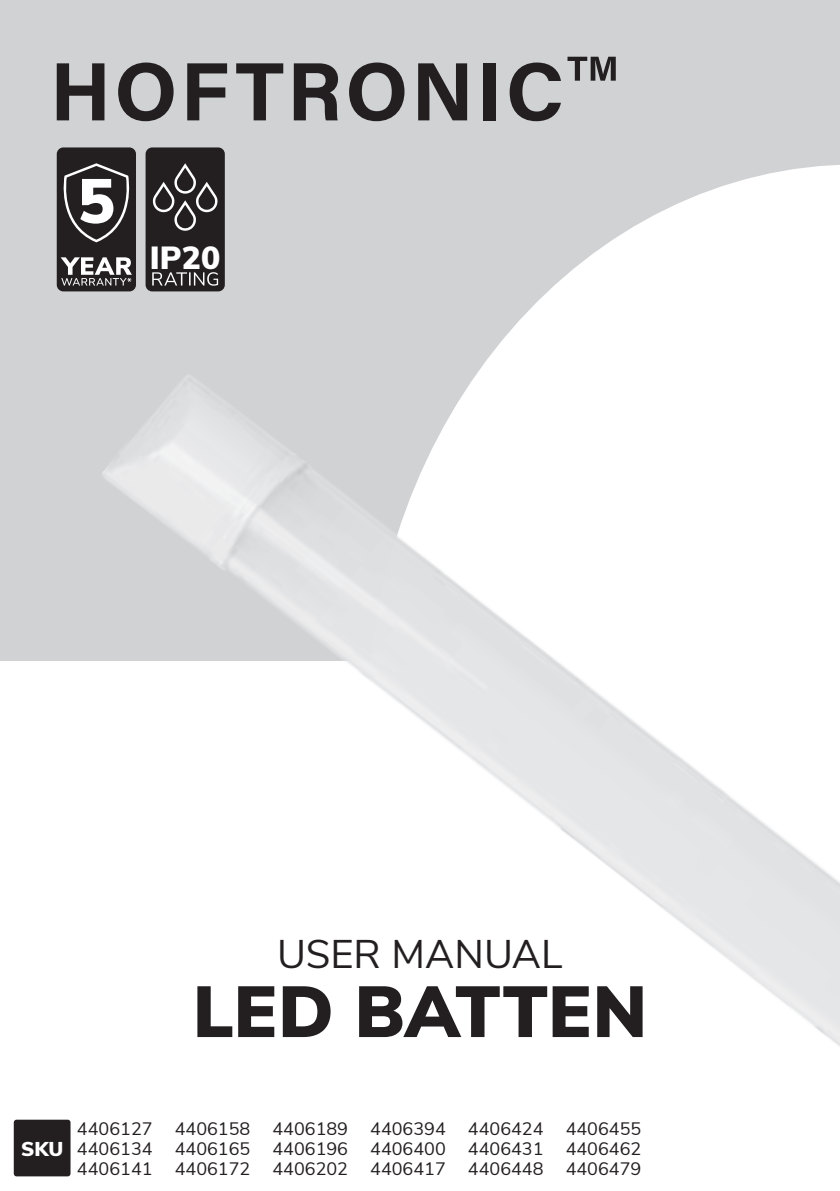
<style>
.page{position:relative;width:840px;height:1191px;background:#fff}
.page>*{position:absolute;margin:0;border:0;box-sizing:border-box;transform-origin:0 0}
.t1{font:900 72px "Nunito Sans";letter-spacing:.005em;color:#231f20}
.t2{font:40px "Nunito Sans";letter-spacing:.005em;color:#231f20}
.t3{font:900 32px "Nunito Sans";color:#fff}
.t4{font:900 20px "Nunito Sans";color:#fff}
.t5{font:18px/20px "Nunito Sans";color:#231f20;text-align:justify}
</style>
<div class="page">
<div style="left:0;top:0;width:839px;height:660px;background:#d1d2d4"></div>
<div style="left:57px;top:147px;width:79px;height:144px;background:#231f20;border-radius:7px"></div>
<svg style="left:56px;top:163px;width:74px;height:79px"></svg>
<svg style="left:61px;top:257px;width:71px;height:28px"></svg>
<svg style="left:57px;top:63px;width:47px;height:57px"></svg>
<svg style="left:118px;top:63px;width:55px;height:58px"></svg>
<svg style="left:187px;top:63px;width:40px;height:57px"></svg>
<svg style="left:236px;top:63px;width:47px;height:57px"></svg>
<svg style="left:293px;top:63px;width:45px;height:57px"></svg>
<svg style="left:349px;top:63px;width:55px;height:58px"></svg>
<svg style="left:418px;top:63px;width:49px;height:57px"></svg>
<div style="left:483px;top:63px;width:12px;height:57px;background:#231f20"></div>
<svg style="left:509px;top:63px;width:51px;height:58px"></svg>
<svg style="left:567px;top:57px;width:48px;height:24px"></svg>
<svg style="left:482px;top:165px;width:357px;height:202px;fill:#fff"></svg>
<div style="left:14px;top:1119px;width:56px;height:57px;background:#231f20;border-radius:3px"></div>
<img style="left:97px;top:367px;width:742px;height:679px">
<div style="left:145px;top:147px;width:80px;height:144px;background:#231f20;border-radius:7px"></div>
<svg style="left:152px;top:272px;width:66px;height:14px"></svg>
<svg style="left:152px;top:163px;width:66px;height:68px"></svg>
<h3 class="t3" style="left:150px;top:239px;width:72px">IP20</h3>
<h2 class="t2" style="left:277px;top:932px;width:287px">USER MANUAL</h2>
<h1 class="t1" style="left:193px;top:970px;width:455px">LED BATTEN</h1>
<p class="t4" style="left:21px;top:1137px;width:43px">SKU</p>
<p class="t5" style="left:77px;top:1118px;width:77px">4406127<br>4406134<br>4406141</p>
<p class="t5" style="left:175px;top:1118px;width:77px">4406158<br>4406165<br>4406172</p>
<p class="t5" style="left:272px;top:1118px;width:77px">4406189<br>4406196<br>4406202</p>
<p class="t5" style="left:370px;top:1118px;width:77px">4406394<br>4406400<br>4406417</p>
<p class="t5" style="left:467px;top:1118px;width:77px">4406424<br>4406431<br>4406448</p>
<p class="t5" style="left:565px;top:1118px;width:77px">4406455<br>4406462<br>4406479</p>
</div>
